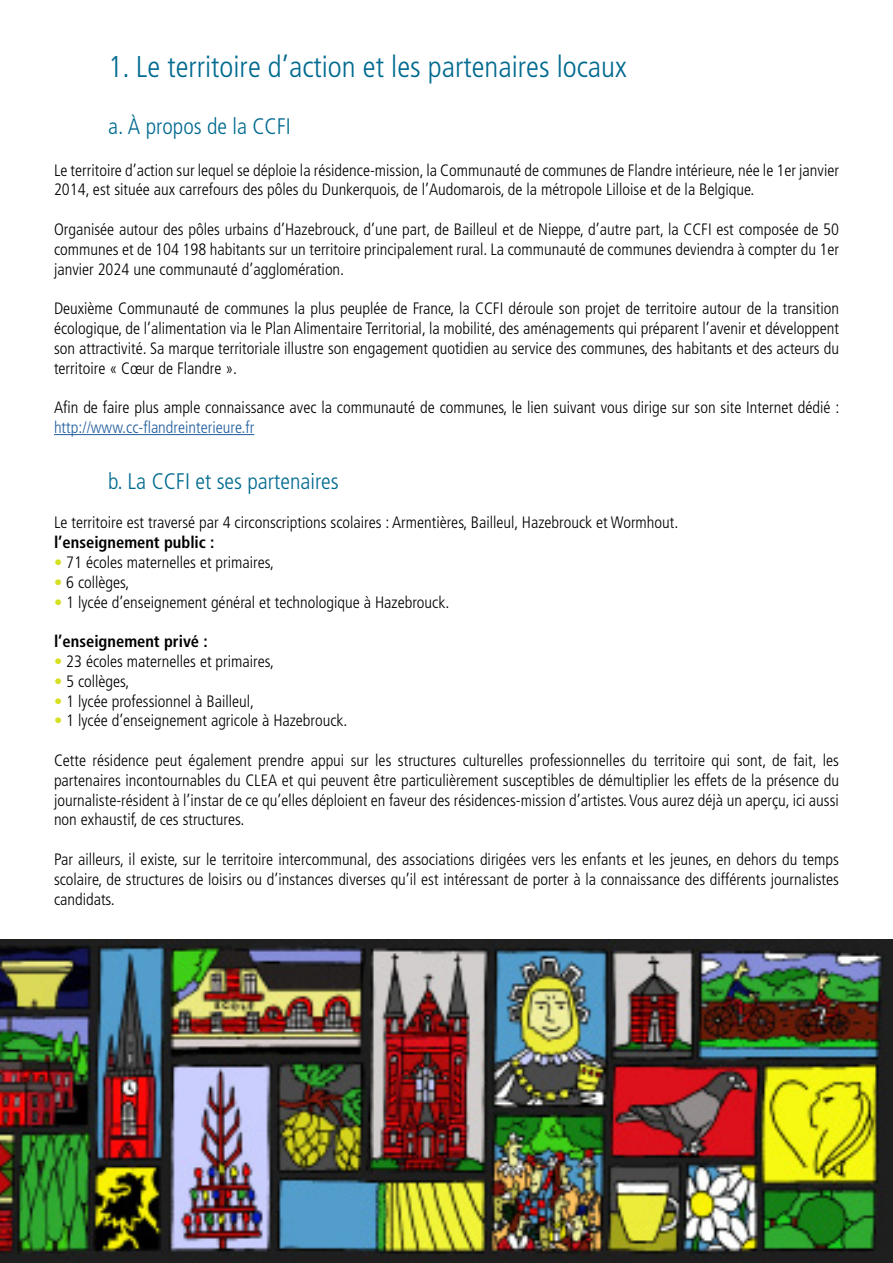
<style>
.page{position:relative;width:893px;height:1263px;background:#fff}
.page>*{position:absolute;margin:0;border:0;box-sizing:border-box;transform-origin:0 0}
.t1{font:300 condensed 30px "Frutiger";color:#006a90}
.t2{font:300 condensed 22.5px "Frutiger";color:#006a90}
.t3{font:300 condensed 16.5px/19.8px "Frutiger";color:#000;text-align:justify}
.t4{font:700 condensed 16.5px "Frutiger";color:#000}
.t5{font:300 condensed 16.5px "Frutiger";color:#215e9e}
.s1{color:#d7df23}
</style>
<div class="page">
<hr style="left:54px;top:434px;width:200px;height:1px;background:#215e9e">
<img style="left:0;top:940px;width:893px;height:323px">
<h1 class="t1" style="left:108px;top:49px;width:520px">1. Le territoire d’action et les partenaires locaux</h1>
<h2 class="t2" style="left:108px;top:114px;width:184px">a. à propos de la CCFI</h2>
<p class="t3" style="left:54px;top:160px;width:786px">Le territoire d’action sur lequel se déploie la résidence-mission, la Communauté de communes de Flandre intérieure, née le 1er janvier<br>2014, est située aux carrefours des pôles du Dunkerquois, de l’Audomarois, de la métropole Lilloise et de la Belgique.</p>
<p class="t3" style="left:54px;top:220px;width:786px">Organisée autour des pôles urbains d’Hazebrouck, d’une part, de Bailleul et de Nieppe, d’autre part, la CCFI est composée de 50 communes et de 104 198 habitants sur un territoire principalement rural. La communauté de communes deviendra à compter du 1er janvier 2024 une communauté d’agglomération.</p>
<p class="t3" style="left:54px;top:299px;width:786px">Deuxième Communauté de communes la plus peuplée de France, la CCFI déroule son projet de territoire autour de la transition écologique, de l’alimentation via le Plan Alimentaire Territorial, la mobilité, des aménagements qui préparent l’avenir et développent son attractivité. Sa marque territoriale illustre son engagement quotidien au service des communes, des habitants et des acteurs du territoire « Cœur de Flandre ».</p>
<p class="t3" style="left:54px;top:398px;width:787px">Afin de faire plus ample connaissance avec la communauté de communes, le lien suivant vous dirige sur son site Internet dédié :</p>
<p class="t5" style="left:54px;top:418px;width:202px">http://www.cc-flandreinterieure.fr</p>
<h2 class="t2" style="left:108px;top:468px;width:232px">b. La CCFI et ses partenaires</h2>
<p class="t3" style="left:54px;top:513px;width:626px">Le territoire est traversé par 4 circonscriptions scolaires : Armentières, Bailleul, Hazebrouck et Wormhout.</p>
<p class="t4" style="left:54px;top:533px;width:162px">l’enseignement public :</p>
<p class="t3" style="left:54px;top:553px;width:221px"><span class="s1">•</span> 71 écoles maternelles et primaires,</p>
<p class="t3" style="left:54px;top:572px;width:77px"><span class="s1">•</span> 6 collèges,</p>
<p class="t3" style="left:54px;top:592px;width:397px"><span class="s1">•</span> 1 lycée d’enseignement général et technologique à Hazebrouck.</p>
<p class="t4" style="left:54px;top:632px;width:155px">l’enseignement privé :</p>
<p class="t3" style="left:54px;top:652px;width:221px"><span class="s1">•</span> 23 écoles maternelles et primaires,</p>
<p class="t3" style="left:54px;top:671px;width:77px"><span class="s1">•</span> 5 collèges,</p>
<p class="t3" style="left:54px;top:691px;width:202px"><span class="s1">•</span> 1 lycée professionnel à Bailleul,</p>
<p class="t3" style="left:54px;top:711px;width:295px"><span class="s1">•</span> 1 lycée d’enseignement agricole à Hazebrouck.</p>
<p class="t3" style="left:54px;top:751px;width:786px">Cette résidence peut également prendre appui sur les structures culturelles professionnelles du territoire qui sont, de fait, les partenaires incontournables du CLEA et qui peuvent être particulièrement susceptibles de démultiplier les effets de la présence du journaliste-résident à l’instar de ce qu’elles déploient en faveur des résidences-mission d’artistes. Vous aurez déjà un aperçu, ici aussi non exhaustif, de ces structures.</p>
<p class="t3" style="left:54px;top:850px;width:786px">Par ailleurs, il existe, sur le territoire intercommunal, des associations dirigées vers les enfants et les jeunes, en dehors du temps scolaire, de structures de loisirs ou d’instances diverses qu’il est intéressant de porter à la connaissance des différents journalistes candidats.</p>
</div>
